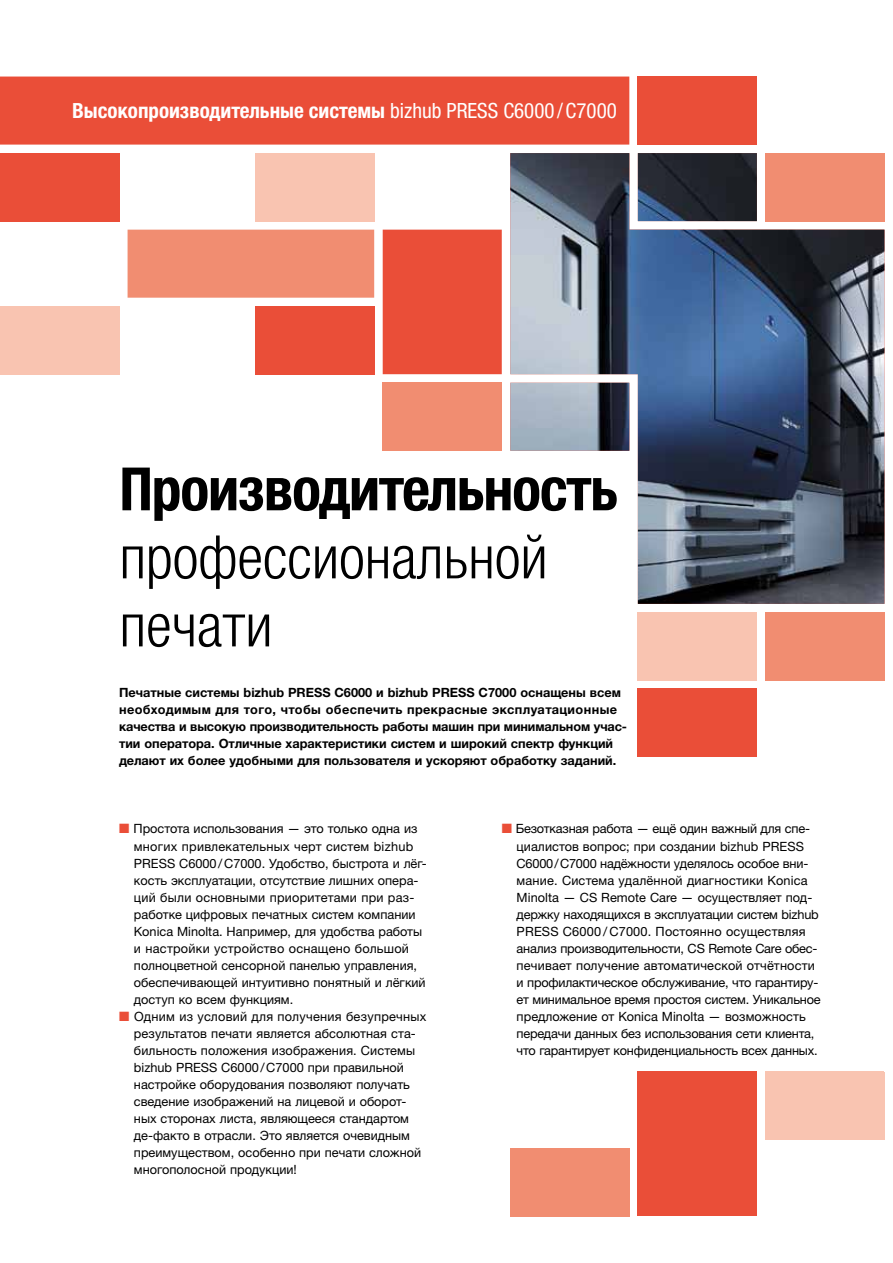
<style>
.page{position:relative;width:893px;height:1263px;background:#fff}
.page>*{position:absolute;margin:0;border:0;box-sizing:border-box;transform-origin:0 0}
.t1{font:300 condensed 60px/68.1px "Helvetica Neue LTW1 G";color:#000}
.t2{font:700 condensed 60px "Helvetica Neue LTW1 G";letter-spacing:-.02em;color:#000}
.t3{font:700 condensed 21px "Helvetica Neue LTW1 G";color:#fff}
.t4{font:12.75px/17px "Helvetica Neue LTW1 G";color:#000}
.t5{font:700 12.75px/17px "Helvetica Neue LTW1 G";color:#000}
.s1{font-weight:400}
.s2{color:#ea4e38}
</style>
<div class="page">
<div style="left:638px;top:77px;width:119px;height:68px;background:#ea4e38"></div>
<div style="left:0;top:77px;width:629px;height:68px;background:#ea4e38"></div>
<div style="left:0;top:153px;width:119px;height:68px;background:#ea4e38"></div>
<div style="left:255px;top:153px;width:119px;height:68px;background:#f9c4b1"></div>
<div style="left:128px;top:230px;width:246px;height:68px;background:#f18d71"></div>
<div style="left:383px;top:230px;width:119px;height:144px;background:#ea4e38"></div>
<div style="left:383px;top:383px;width:119px;height:68px;background:#f18d71"></div>
<div style="left:255px;top:306px;width:119px;height:68px;background:#ea4e38"></div>
<div style="left:0;top:306px;width:119px;height:68px;background:#f9c4b1"></div>
<div style="left:765px;top:612px;width:119px;height:68px;background:#f18d71"></div>
<div style="left:638px;top:612px;width:119px;height:68px;background:#f9c4b1"></div>
<div style="left:638px;top:689px;width:119px;height:68px;background:#ea4e38"></div>
<img style="left:510px;top:153px;width:374px;height:451px">
<div style="left:765px;top:1071px;width:119px;height:69px;background:#f9c4b1"></div>
<div style="left:510px;top:1148px;width:119px;height:68px;background:#f18d71"></div>
<div style="left:638px;top:1071px;width:119px;height:145px;background:#ea4e38"></div>
<h2 class="t3" style="left:72px;top:97px;width:546px">Высокопроизводительные системы <span class="s1">bizhub PRESS C6000 /C7000</span></h2>
<h1 class="t2" style="left:119px;top:453px;width:500px">Производительность</h1>
<h1 class="t1" style="left:119px;top:524px;width:430px">профессиональной печати</h1>
<p class="t5" style="left:119px;top:684px;width:508px">Печатные системы bizhub PRESS C6000 и bizhub PRESS C7000 оснащены всем необходимым для того, чтобы обеспечить прекрасные эксплуатационные качества и высокую производительность работы машин при минимальном учас&shy;тии оператора. Отличные характеристики систем и широкий спектр функций делают их более удобными для пользователя и ускоряют обработку заданий.</p>
<p class="t4" style="left:134px;top:820px;width:294px;text-indent:-15px"><span class="s2">■</span> Простота использования — это только одна из многих привлекательных черт систем bizhub PRESS C6000/C7000. Удобство, быстрота и лёг&shy;кость эксплуатации, отсутствие лишних опера&shy;ций были основными приоритетами при раз&shy;работке цифровых печатных систем компании Konica Minolta. Например, для удобства работы и настройки устройство оснащено большой полноцветной сенсорной панелью управления, обеспечивающей интуитивно понятный и лёгкий доступ ко всем функциям.</p>
<p class="t4" style="left:134px;top:1007px;width:294px;text-indent:-15px"><span class="s2">■</span> Одним из условий для получения безупречных результатов печати является абсолютная ста&shy;бильность положения изображения. Системы bizhub PRESS C6000/C7000 при правильной настройке оборудования позволяют получать сведение изображений на лицевой и оборот&shy;ных сторонах листа, являющееся стандартом де-факто в отрасли. Это является очевидным преимуществом, особенно при печати сложной многополосной продукции!</p>
<p class="t4" style="left:517px;top:820px;width:305px;text-indent:-15px"><span class="s2">■</span> Безотказная работа — ещё один важный для спе&shy;циалистов вопрос; при создании bizhub PRESS C6000/C7000 надёжности уделялось особое вни&shy;мание. Система удалённой диагностики Konica Minolta — CS Remote Care — осуществляет под&shy;держку находящихся в эксплуатации систем bizhub PRESS C6000 / C7000. Постоянно осуществляя анализ производительности, CS Remote Care обес&shy;печивает получение автоматической отчётности и профилактическое обслуживание, что гарантиру&shy;ет минимальное время простоя систем. Уникальное предложение от Konica Minolta — возможность передачи данных без использования сети клиента, что гарантирует конфиденциальность всех данных.</p>
</div>
